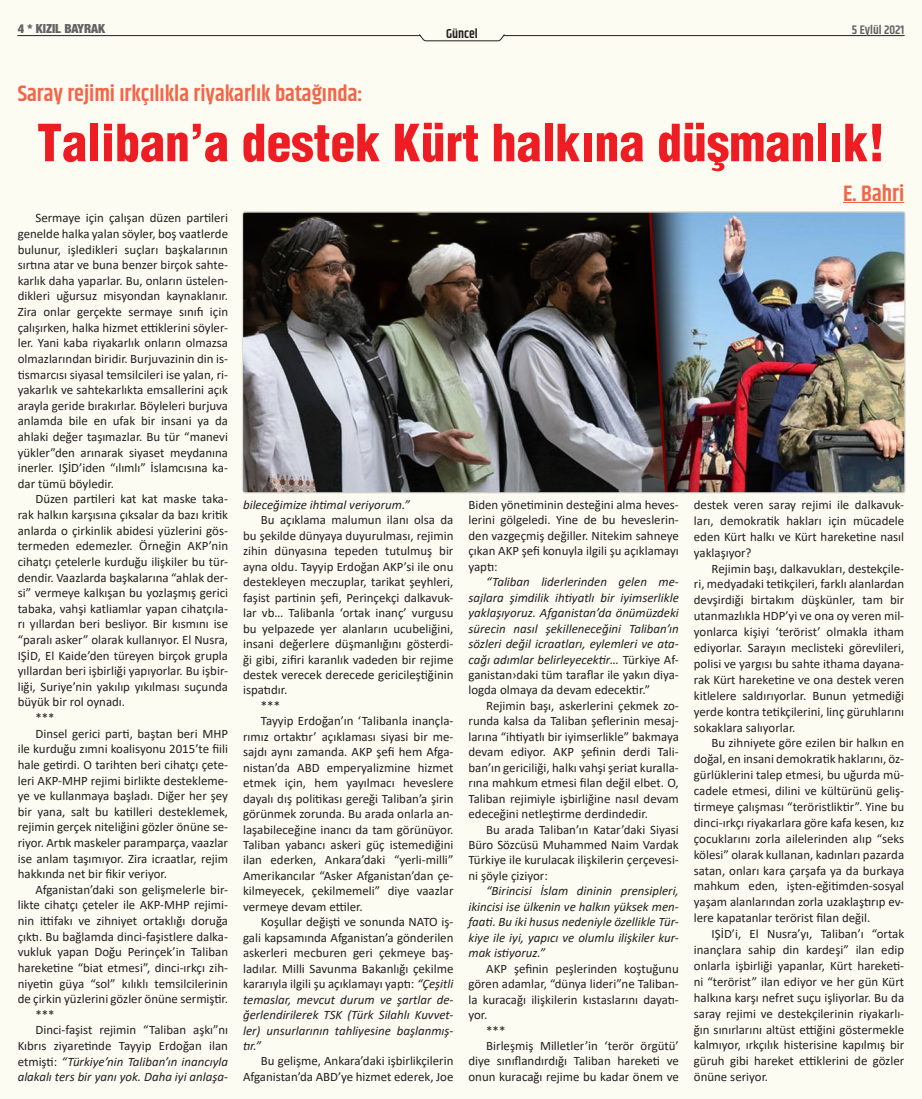
<style>
.page{position:relative;width:922px;height:1099px;background:#fff}
.page>*{position:absolute;margin:0;border:0;box-sizing:border-box;transform-origin:0 0}
.ana_başlık{font:900 condensed 50px "Helvetica";color:#ee1d23}
.üst_baslik{font:600 22.5px "Khand";color:#f26648}
.üst_imza{font:600 22.5px "Khand";color:#f26648}
.t1{font:600 13.12px "Khand";color:#231f20}
.t2{font:12.88px/15.5px "Calibri";color:#231f20;text-align:justify}
.t3{font:italic 12.88px/15.5px "Calibri";color:#231f20;text-align:justify}
.t4{font:900 condensed 12.5px "Helvetica Neue";color:#636366}
.t5{font:600 12.5px "Khand";color:#636366}
.s1{font-style:italic}
.s2{font-style:normal}
</style>
<div class="page">
<div style="left:0;top:0;width:921px;height:1098px;background:#fdfcf3"></div>
<hr style="left:18px;top:35px;width:402px;height:1px;background:#231f20">
<hr style="left:503px;top:35px;width:400px;height:1px;background:#231f20">
<svg style="left:419px;top:34px;width:85px;height:7px"></svg>
<hr style="left:842px;top:202px;width:62px;height:1px;background:#f26648">
<img style="left:243px;top:213px;width:661px;height:279px">
<p class="t4" style="left:18px;top:20px;width:89px">4 * KIZIL BAYRAK</p>
<p class="t5" style="left:851px;top:22px;width:54px">5 Eylül 2021</p>
<p class="t1" style="left:446px;top:25px;width:33px">Güncel</p>
<p class="üst_baslik" style="left:18px;top:79px;width:346px">Saray rejimi ırkçılıkla riyakarlık batağında:</p>
<p class="ana_başlık" style="left:37px;top:111px;width:849px">Taliban’a destek Kürt halkına düşmanlık!</p>
<p class="üst_imza" style="left:842px;top:178px;width:63px">E. Bahri</p>
<p class="t2" style="left:18px;top:210px;width:212px;text-indent:18px">Sermaye için çalışan düzen partileri genelde halka yalan söyler, boş vaatlerde bulunur, işledikleri suçları başkalarının sırtına atar ve buna benzer birçok sahte&shy;karlık daha yaparlar. Bu, onların üstelen&shy;dikleri uğursuz misyondan kaynaklanır.<br>Zira onlar gerçekte sermaye sınıfı için çalışırken, halka hizmet ettiklerini söyler&shy;ler. Yani kaba riyakarlık onların olmazsa olmazlarından biridir. Burjuvazinin din is&shy;tismarcısı siyasal temsilcileri ise yalan, ri&shy;yakarlık ve sahtekarlıkta emsallerini açık arayla geride bırakırlar. Böyleleri burjuva anlamda bile en ufak bir insani ya da ahlaki değer taşımazlar. Bu tür “manevi yükler”den arınarak siyaset meydanına inerler. IŞİD’iden “ılımlı” İslamcısına ka&shy;dar tümü böyledir.</p>
<p class="t2" style="left:18px;top:491px;width:212px;text-indent:18px">Düzen partileri kat kat maske taka&shy;rak halkın karşısına çıksalar da bazı kritik anlarda o çirkinlik abidesi yüzlerini gös&shy;termeden edemezler. Örneğin AKP’nin cihatçı çetelerle kurduğu ilişkiler bu tür&shy;dendir. Vaazlarda başkalarına “ahlak der&shy;si” vermeye kalkışan bu yozlaşmış gerici tabaka, vahşi katliamlar yapan cihatçıla&shy;rı yıllardan beri besliyor. Bir kısmını ise “paralı asker” olarak kullanıyor. El Nusra, IŞİD, El Kaide’den türeyen birçok grupla yıllardan beri işbirliği yapıyorlar. Bu işbir&shy;liği, Suriye’nin yakılıp yıkılması suçunda büyük bir rol oynadı.</p>
<p class="t2" style="left:35px;top:709px;width:21px">***</p>
<p class="t2" style="left:18px;top:725px;width:212px;text-indent:18px">Dinsel gerici parti, baştan beri MHP ile kurduğu zımni koalisyonu 2015’te fiili hale getirdi. O tarihten beri cihatçı çete&shy;leri AKP-MHP rejimi birlikte destekleme&shy;ye ve kullanmaya başladı. Diğer her şey bir yana, salt bu katilleri desteklemek, rejimin gerçek niteliğini gözler önüne se&shy;riyor. Artık maskeler paramparça, vaazlar ise anlam taşımıyor. Zira icraatlar, rejim hakkında net bir fikir veriyor.</p>
<p class="t2" style="left:18px;top:881px;width:212px;text-indent:18px">Afganistan’daki son gelişmelerle bir&shy;likte cihatçı çeteler ile AKP-MHP rejimi&shy;nin ittifakı ve zihniyet ortaklığı doruğa çıktı. Bu bağlamda dinci-faşistlere dalka&shy;vukluk yapan Doğu Perinçek’in Taliban hareketine “biat etmesi”, dinci-ırkçı zih&shy;niyetin güya “sol” kılıklı temsilcilerinin de çirkin yüzlerini gözler önüne sermiştir.</p>
<p class="t2" style="left:35px;top:1006px;width:21px">***</p>
<p class="t2" style="left:18px;top:1021px;width:212px;text-indent:18px">Dinci-faşist rejimin “Taliban aşkı”nı Kıbrıs ziyaretinde Tayyip Erdoğan ilan etmişti: <span class="s1">“Türkiye’nin Taliban’ın inancıyla alakalı ters bir yanı yok. Daha iyi anlaşa-</span></p>
<p class="t3" style="left:243px;top:496px;width:168px">bileceğimize ihtimal veriyorum.”</p>
<p class="t2" style="left:243px;top:512px;width:212px;text-indent:18px">Bu açıklama malumun ilanı olsa da bu şekilde dünyaya duyurulması, rejimin zihin dünyasına tepeden tutulmuş bir ayna oldu. Tayyip Erdoğan AKP’si ile onu destekleyen meczuplar, tarikat şeyhleri, faşist partinin şefi, Perinçekçi dalkavuk&shy;lar vb… Talibanla ‘ortak inanç’ vurgusu bu yelpazede yer alanların ucubeliğini, insani değerlere düşmanlığını gösterdi&shy;ği gibi, zifiri karanlık vadeden bir rejime destek verecek derecede gericileştiğinin ispatıdır.</p>
<p class="t2" style="left:261px;top:697px;width:21px">***</p>
<p class="t2" style="left:243px;top:713px;width:212px;text-indent:18px">Tayyip Erdoğan’ın ‘Talibanla inançla&shy;rımız ortaktır’ açıklaması siyasi bir me&shy;sajdı aynı zamanda. AKP şefi hem Afga&shy;nistan’da ABD emperyalizmine hizmet etmek için, hem yayılmacı heveslere dayalı dış politikası gereği Taliban’a şirin görünmek zorunda. Bu arada onlarla an&shy;laşabileceğine inancı da tam görünüyor.<br>Taliban yabancı askeri güç istemediğini ilan ederken, Ankara’daki “yerli-milli” Amerikancılar “Asker Afganistan’dan çe&shy;kilmeyecek, çekilmemeli” diye vaazlar vermeye devam ettiler.</p>
<p class="t2" style="left:243px;top:913px;width:212px;text-indent:18px">Koşullar değişti ve sonunda NATO iş&shy;gali kapsamında Afganistan’a gönderilen askerleri mecburen geri çekmeye baş&shy;ladılar. Milli Savunma Bakanlığı çekilme kararıyla ilgili şu açıklamayı yaptı: <span class="s1">“Çeşitli temaslar, mevcut durum ve şartlar de&shy;ğerlendirilerek TSK (Türk Silahlı Kuvvet&shy;ler) unsurlarının tahliyesine başlanmış&shy;tır.”</span></p>
<p class="t2" style="left:243px;top:1053px;width:212px;text-align:right">Bu gelişme, Ankara’daki işbirlikçilerin<br>Afganistan’da ABD’ye hizmet ederek, Joe</p>
<p class="t2" style="left:468px;top:496px;width:212px">Biden yönetiminin desteğini alma heves&shy;lerini gölgeledi. Yine de bu heveslerin&shy;den vazgeçmiş değiller. Nitekim sahneye çıkan AKP şefi konuyla ilgili şu açıklamayı yaptı:</p>
<p class="t3" style="left:468px;top:573px;width:212px;text-indent:18px">“Taliban liderlerinden gelen me&shy;sajlara şimdilik ihtiyatlı bir iyimserlikle yaklaşıyoruz. Afganistan’da önümüzdeki sürecin nasıl şekilleneceğini Taliban’ın sözleri değil icraatları, eylemleri ve ata&shy;cağı adımlar belirleyecektir… <span class="s2">Türkiye Af&shy;ganistan›daki tüm taraflar ile yakın diya&shy;logda olmaya da devam edecektir.”</span></p>
<p class="t2" style="left:468px;top:697px;width:212px;text-indent:18px">Rejimin başı, askerlerini çekmek zo&shy;runda kalsa da Taliban şeflerinin mesaj&shy;larına “ihtiyatlı bir iyimserlikle” bakmaya devam ediyor. AKP şefinin derdi Tali&shy;ban’ın gericiliği, halkı vahşi şeriat kuralla&shy;rına mahkum etmesi filan değil elbet. O, Taliban rejimiyle işbirliğine nasıl devam edeceğini netleştirme derdindedir.</p>
<p class="t2" style="left:468px;top:821px;width:212px;text-indent:18px">Bu arada Taliban’ın Katar’daki Siyasi Büro Sözcüsü Muhammed Naim Vardak Türkiye ile kurulacak ilişkilerin çerçevesi&shy;ni şöyle çiziyor:</p>
<p class="t3" style="left:468px;top:882px;width:212px;text-indent:18px">“Birincisi İslam dininin prensipleri, ikincisi ise ülkenin ve halkın yüksek men&shy;faati. Bu iki husus nedeniyle özellikle Tür&shy;kiye ile iyi, yapıcı ve olumlu ilişkiler kur&shy;mak istiyoruz.”</p>
<p class="t2" style="left:468px;top:960px;width:212px;text-indent:18px">AKP şefinin peşlerinden koştuğunu gören adamlar, “dünya lideri”ne Taliban&shy;la kuracağı ilişkilerin kıstaslarını dayatı&shy;yor.</p>
<p class="t2" style="left:486px;top:1022px;width:21px">***</p>
<p class="t2" style="left:468px;top:1037px;width:212px;text-indent:18px">Birleşmiş Milletler’in ‘terör örgütü’ diye sınıflandırdığı Taliban hareketi ve onun kuracağı rejime bu kadar önem ve</p>
<p class="t2" style="left:693px;top:496px;width:212px;line-height:15.9px">destek veren saray rejimi ile dalkavuk&shy;ları, demokratik hakları için mücadele eden Kürt halkı ve Kürt hareketine nasıl yaklaşıyor?</p>
<p class="t2" style="left:693px;top:560px;width:212px;line-height:15.9px;text-indent:18px">Rejimin başı, dalkavukları, destekçile&shy;ri, medyadaki tetikçileri, farklı alanlardan devşirdiği birtakım düşkünler, tam bir utanmazlıkla HDP’yi ve ona oy veren mil&shy;yonlarca kişiyi ‘terörist’ olmakla itham ediyorlar. Sarayın meclisteki görevlileri, polisi ve yargısı bu sahte ithama dayana&shy;rak Kürt hareketine ve ona destek veren kitlelere saldırıyorlar. Bunun yetmediği yerde kontra tetikçilerini, linç güruhlarını sokaklara salıyorlar.</p>
<p class="t2" style="left:693px;top:734px;width:212px;line-height:15.9px;text-indent:18px">Bu zihniyete göre ezilen bir halkın en doğal, en insani demokratik haklarını, öz&shy;gürlüklerini talep etmesi, bu uğurda mü&shy;cadele etmesi, dilini ve kültürünü geliş&shy;tirmeye çalışması “teröristliktir”. Yine bu dinci-ırkçı riyakarlara göre kafa kesen, kız çocuklarını zorla ailelerinden alıp “seks kölesi” olarak kullanan, kadınları pazarda satan, onları kara çarşafa ya da burkaya mahkum eden, işten-eğitimden-sosyal yaşam alanlarından zorla uzaklaştırıp ev&shy;lere kapatanlar terörist filan değil.</p>
<p class="t2" style="left:693px;top:925px;width:212px;line-height:15.9px;text-indent:18px">IŞİD’i, El Nusra’yı, Taliban’ı “ortak inançlara sahip din kardeşi” ilan edip onlarla işbirliği yapanlar, Kürt hareketi&shy;ni “terörist” ilan ediyor ve her gün Kürt halkına karşı nefret suçu işliyorlar. Bu da saray rejimi ve destekçilerinin riyakarlı&shy;ğın sınırlarını altüst ettiğini göstermekle kalmıyor, ırkçılık histerisine kapılmış bir güruh gibi hareket ettiklerini de gözler önüne seriyor.</p>
</div>
